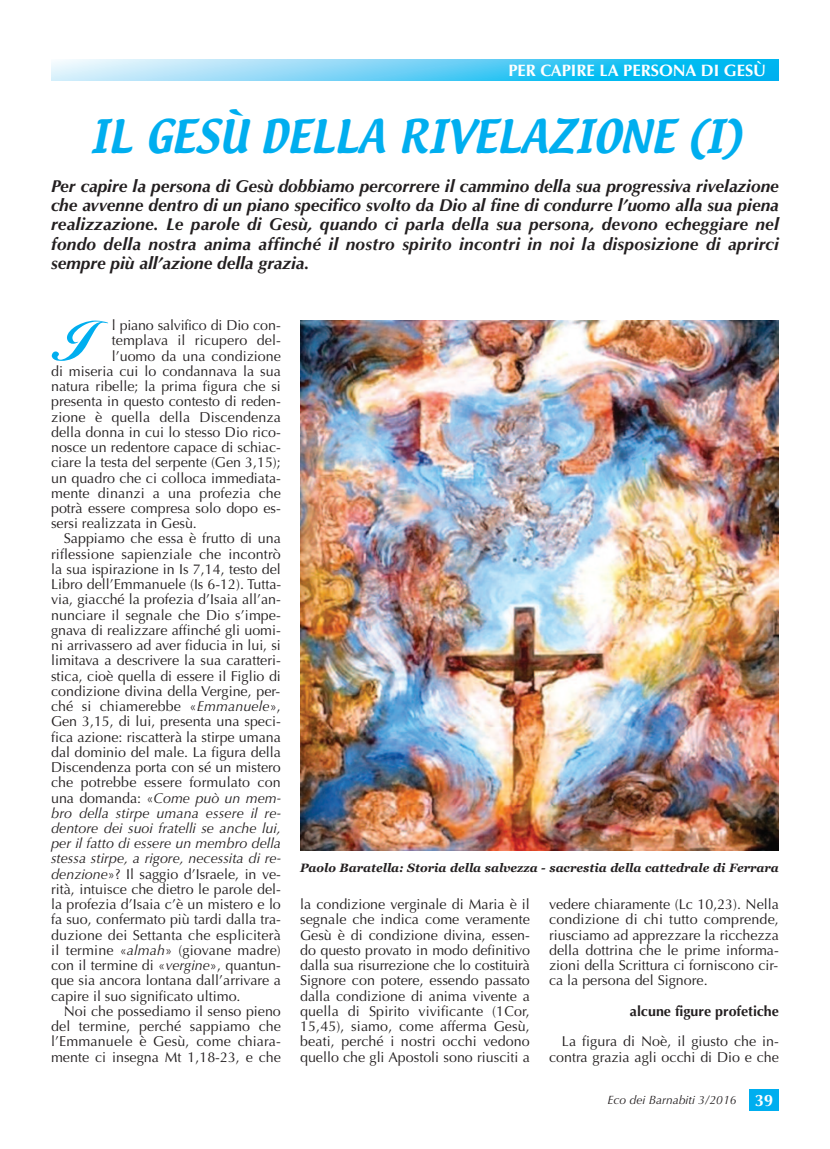
<style>
.page{position:relative;width:830px;height:1149px;background:#fff}
.page>*{position:absolute;margin:0;border:0;box-sizing:border-box;transform-origin:0 0}
.t1{font:57.75px "Alison Laser";color:#00aeef}
.t2{font:40.5px "Textile";color:#00aeef}
.t3{font:italic 700 17.25px/19.2px "Optima";color:#231f20;text-align:justify}
.t4{font:700 16.5px "Optima";color:#fff}
.t5{font:14.25px/15.1px "Optima";color:#231f20;text-align:justify}
.t6{font:italic 14.25px "Optima";color:#231f20}
.t7{font:700 14.25px "Optima";color:#231f20}
.t8{font:italic 700 12px "Georgia";color:#231f20}
.t9{font:italic 12px "Optima";color:#231f20}
.s1{font-style:italic}
.s2{font-style:normal}
.s3{font-weight:700;font-style:normal;font-size:16.5px;color:#fff}
</style>
<div class="page">
<svg style="left:51px;top:60px;width:727px;height:21px;background:#65d0f5"></svg>
<div style="left:748px;top:1089px;width:30px;height:21px;background:#00aeef"></div>
<img style="left:300px;top:320px;width:478px;height:530px">
<p class="t4" style="left:508px;top:61px;width:259px">PER CAPIRE LA PERSONA DI GESÙ</p>
<h2 class="t2" style="left:90px;top:115px;width:652px">IL GESÙ DELLA RIVELAZIONE (I)</h2>
<p class="t3" style="left:51px;top:176px;width:729px">Per capire la persona di Gesù dobbiamo percorrere il cammino della sua progressiva rivelazione che avvenne dentro di un piano specifico svolto da Dio al fine di condurre l’uomo alla sua piena realizzazione. Le parole di Gesù, quando ci parla della sua persona, devono echeggiare nel fondo della nostra anima affinché il nostro spirito incontri in noi la disposizione di aprirci sempre più all’azione della grazia.</p>
<h1 class="t1" style="left:51px;top:320px;width:36px">I</h1>
<p class="t5" style="left:112px;top:318px;width:171px">l piano salvifico di Dio con-</p>
<p class="t5" style="left:112px;top:333px;width:171px">templava il ricupero del-</p>
<p class="t5" style="left:112px;top:348px;width:171px">l’uomo da una condizione</p>
<p class="t5" style="left:51px;top:363px;width:231px">di miseria cui lo condannava la sua</p>
<p class="t5" style="left:51px;top:379px;width:231px">natura ribelle; la prima figura che si</p>
<p class="t5" style="left:51px;top:394px;width:231px">presenta in questo contesto di reden-</p>
<p class="t5" style="left:51px;top:409px;width:231px">zione è quella della Discendenza</p>
<p class="t5" style="left:51px;top:424px;width:231px">della donna in cui lo stesso Dio rico-</p>
<p class="t5" style="left:51px;top:439px;width:231px">nosce un redentore capace di schiac-</p>
<p class="t5" style="left:51px;top:455px;width:231px">ciare la testa del serpente (Gen 3,15);</p>
<p class="t5" style="left:51px;top:470px;width:231px">un quadro che ci colloca immediata-</p>
<p class="t5" style="left:51px;top:485px;width:231px">mente dinanzi a una profezia che</p>
<p class="t5" style="left:51px;top:500px;width:231px">potrà essere compresa solo dopo es-</p>
<p class="t5" style="left:51px;top:516px;width:147px">sersi realizzata in Gesù.</p>
<p class="t5" style="left:64px;top:531px;width:218px">Sappiamo che essa è frutto di una</p>
<p class="t5" style="left:51px;top:546px;width:231px">riflessione sapienziale che incontrò</p>
<p class="t5" style="left:51px;top:561px;width:231px">la sua ispirazione in Is 7,14, testo del</p>
<p class="t5" style="left:51px;top:576px;width:232px">Libro dell’Emmanuele (Is 6-12). Tutta-</p>
<p class="t5" style="left:51px;top:592px;width:231px">via, giacché la profezia d’Isaia all’an-</p>
<p class="t5" style="left:51px;top:607px;width:231px">nunciare il segnale che Dio s’impe-</p>
<p class="t5" style="left:51px;top:622px;width:231px">gnava di realizzare affinché gli uomi-</p>
<p class="t5" style="left:51px;top:637px;width:231px">ni arrivassero ad aver fiducia in lui, si</p>
<p class="t5" style="left:51px;top:653px;width:231px">limitava a descrivere la sua caratteri-</p>
<p class="t5" style="left:51px;top:668px;width:231px">stica, cioè quella di essere il Figlio di</p>
<p class="t5" style="left:51px;top:683px;width:230px">condizione divina della Vergine, per-</p>
<p class="t5" style="left:51px;top:698px;width:231px">ché si chiamerebbe «<span class="s1">Emmanuele</span>»,</p>
<p class="t5" style="left:51px;top:714px;width:231px">Gen 3,15, di lui, presenta una speci-</p>
<p class="t5" style="left:51px;top:729px;width:231px">fica azione: riscatterà la stirpe umana</p>
<p class="t5" style="left:51px;top:744px;width:231px">dal dominio del male. La figura della</p>
<p class="t5" style="left:51px;top:759px;width:231px">Discendenza porta con sé un mistero</p>
<p class="t5" style="left:51px;top:774px;width:231px">che potrebbe essere formulato con</p>
<p class="t6" style="left:51px;top:789px;width:231px"><span class="s2">una domanda: «</span>Come può un mem-</p>
<p class="t6" style="left:51px;top:804px;width:231px">bro della stirpe umana essere il re-</p>
<p class="t6" style="left:51px;top:819px;width:231px">dentore dei suoi fratelli se anche lui,</p>
<p class="t6" style="left:51px;top:834px;width:231px">per il fatto di essere un membro della</p>
<p class="t6" style="left:51px;top:850px;width:231px">stessa stirpe, a rigore, necessita di re-</p>
<p class="t5" style="left:51px;top:866px;width:231px"><span class="s1">denzione</span>»? Il saggio d’Israele, in ve-</p>
<p class="t5" style="left:51px;top:881px;width:231px">rità, intuisce che dietro le parole del-</p>
<p class="t5" style="left:51px;top:896px;width:231px">la profezia d’Isaia c’è un mistero e lo</p>
<p class="t5" style="left:51px;top:911px;width:231px">fa suo, confermato più tardi dalla tra-</p>
<p class="t5" style="left:51px;top:927px;width:231px">duzione dei Settanta che espliciterà</p>
<p class="t5" style="left:51px;top:942px;width:231px">il termine «<span class="s1">almah</span>» (giovane madre)</p>
<p class="t5" style="left:51px;top:957px;width:231px">con il termine di «<span class="s1">vergine</span>», quantun-</p>
<p class="t5" style="left:51px;top:972px;width:231px">que sia ancora lontana dall’arrivare a</p>
<p class="t5" style="left:51px;top:988px;width:191px">capire il suo significato ultimo.</p>
<p class="t5" style="left:64px;top:1003px;width:218px">Noi che possediamo il senso pieno</p>
<p class="t5" style="left:51px;top:1018px;width:231px">del termine, perché sappiamo che</p>
<p class="t5" style="left:51px;top:1033px;width:231px">l’Emmanuele è Gesù, come chiara-</p>
<p class="t5" style="left:51px;top:1048px;width:231px">mente ci insegna Mt 1,18-23, e che</p>
<p class="t8" style="left:300px;top:860px;width:480px">Paolo Baratella: Storia della salvezza - sacrestia della cattedrale di Ferrara</p>
<p class="t5" style="left:300px;top:896px;width:231px">la condizione verginale di Maria è il segnale che indica come veramente Gesù è di condizione divina, essen&shy;do questo provato in modo definitivo dalla sua risurrezione che lo costituirà Signore con potere, essendo passato dalla condizione di anima vivente a quella di Spirito vivificante (1Cor, 15,45), siamo, come afferma Gesù, beati, perché i nostri occhi vedono quello che gli Apostoli sono riusciti a</p>
<p class="t5" style="left:549px;top:896px;width:231px">vedere chiaramente (Lc 10,23). Nella condizione di chi tutto comprende, riusciamo ad apprezzare la ricchezza della dottrina che le prime informa&shy;zioni della Scrittura ci forniscono cir&shy;ca la persona del Signore.</p>
<p class="t7" style="left:629px;top:1002px;width:150px">alcune figure profetiche</p>
<p class="t5" style="left:549px;top:1033px;width:231px;text-align:right">La figura di Noè, il giusto che in&shy;contra grazia agli occhi di Dio e che</p>
<p class="t9" style="left:607px;top:1092px;width:167px">Eco dei Barnabiti 3/2016 <span class="s3">39</span></p>
</div>
